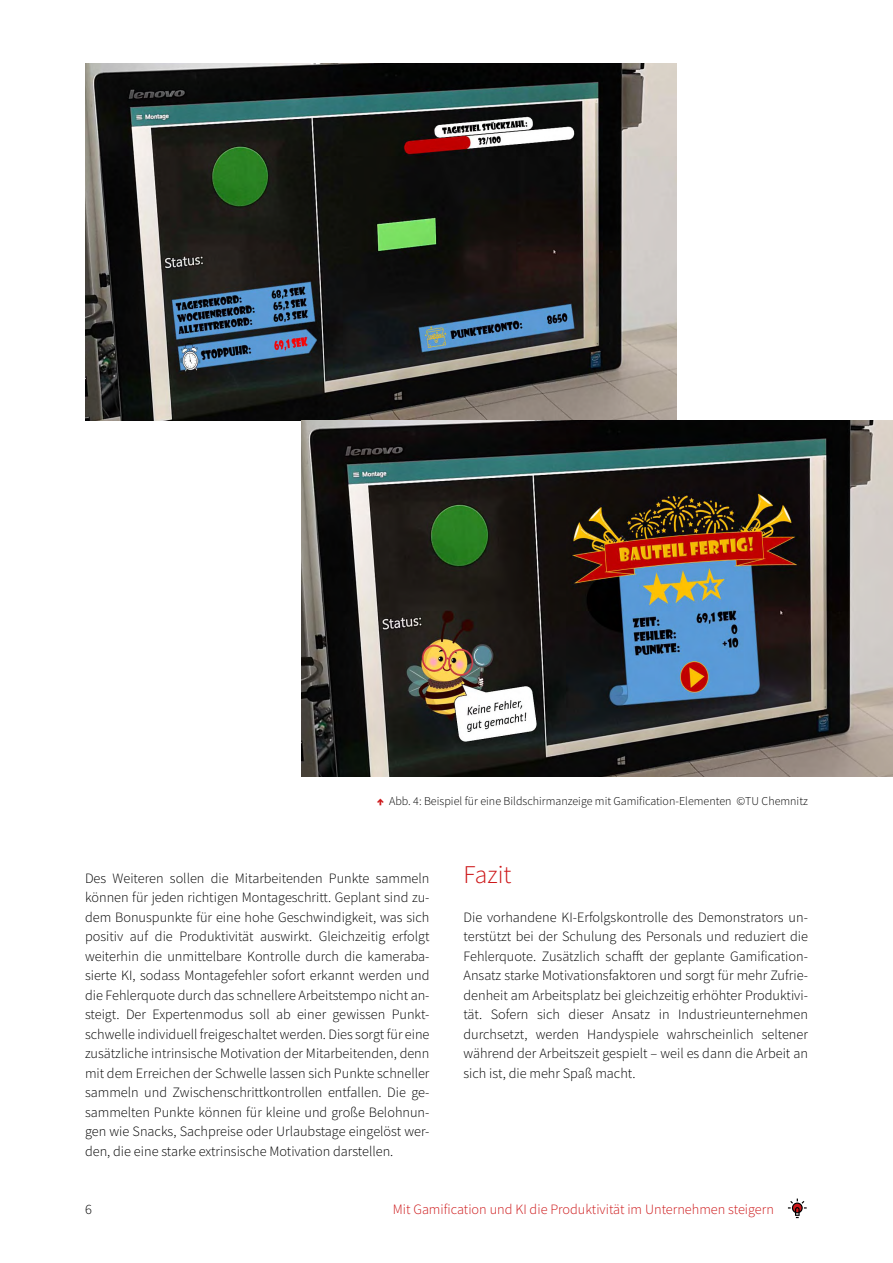
<style>
.page{position:relative;width:893px;height:1263px;background:#fff}
.page>*{position:absolute;margin:0;border:0;box-sizing:border-box;transform-origin:0 0}
.t1{font:300 25.5px "Source Sans Pro";color:#cd1719}
.t2{font:300 14.25px/19.5px "Source Sans Pro";color:#000;text-align:justify}
.t3{font:300 14.25px "Source Sans Pro";color:#cd1719}
.t4{font:300 12px "Source Sans Pro";color:#000}
.s1{font-weight:900;color:#cd1719}
</style>
<div class="page">
<img style="left:85px;top:64px;width:591px;height:356px">
<img style="left:302px;top:420px;width:591px;height:356px">
<svg style="left:788px;top:1198px;width:19px;height:20px"></svg>
<p class="t4" style="left:377px;top:793px;width:433px"><span class="s1">↑</span> Abb. 4: Beispiel für eine Bildschirmanzeige mit Gamification-Elementen ©TU Chemnitz</p>
<p class="t2" style="left:85px;top:868px;width:346px">Des Weiteren sollen die Mitarbeitenden Punkte sammeln können für jeden richtigen Montageschritt. Geplant sind zu&shy;dem Bonuspunkte für eine hohe Geschwindigkeit, was sich positiv auf die Produktivität auswirkt. Gleichzeitig erfolgt weiterhin die unmittelbare Kontrolle durch die kameraba&shy;sierte KI, sodass Montagefehler sofort erkannt werden und die Fehlerquote durch das schnellere Arbeitstempo nicht an&shy;steigt. Der Expertenmodus soll ab einer gewissen Punkt&shy;schwelle individuell freigeschaltet werden. Dies sorgt für eine zusätzliche intrinsische Motivation der Mitarbeitenden, denn mit dem Erreichen der Schwelle lassen sich Punkte schneller sammeln und Zwischenschrittkontrollen entfallen. Die ge&shy;sammelten Punkte können für kleine und große Belohnun&shy;gen wie Snacks, Sachpreise oder Urlaubstage eingelöst wer&shy;den, die eine starke extrinsische Motivation darstellen.</p>
<h1 class="t1" style="left:463px;top:859px;width:49px">Fazit</h1>
<p class="t2" style="left:463px;top:907px;width:346px">Die vorhandene KI-Erfolgskontrolle des Demonstrators un&shy;terstützt bei der Schulung des Personals und reduziert die Fehlerquote. Zusätzlich schafft der geplante Gamification-Ansatz starke Motivationsfaktoren und sorgt für mehr Zufrie&shy;denheit am Arbeitsplatz bei gleichzeitig erhöhter Produktivi&shy;tät. Sofern sich dieser Ansatz in Industrieunternehmen durchsetzt, werden Handyspiele wahrscheinlich seltener während der Arbeitszeit gespielt – weil es dann die Arbeit an sich ist, die mehr Spaß macht.</p>
<p class="t2" style="left:85px;top:1200px;width:8px">6</p>
<p class="t3" style="left:393px;top:1201px;width:383px">Mit Gamification und KI die Produktivität im Unternehmen steigern</p>
</div>
